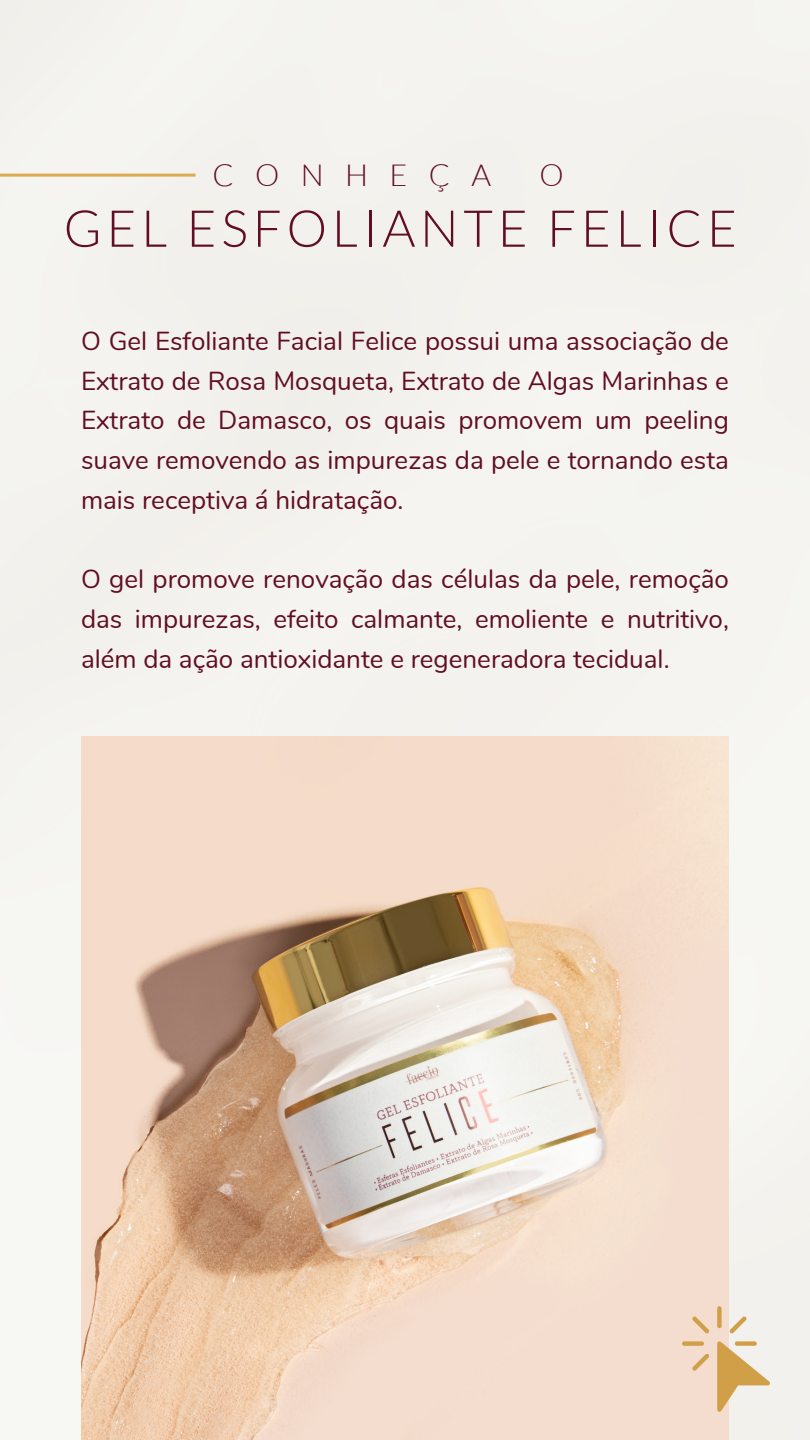
<style>
.page{position:relative;width:810px;height:1440px;background:#fff}
.page>*{position:absolute;margin:0;border:0;box-sizing:border-box;transform-origin:0 0}
.t1{font:300 51px "Lato";letter-spacing:.09em;color:#610e22}
.t2{font:300 30.4px "Lato";letter-spacing:.7em;color:#610e22}
.t3{font:26px/39.8px "Nunito";color:#610e22;text-align:justify}
</style>
<div class="page">
<img style="left:81px;top:736px;width:648px;height:704px">
<hr style="left:0;top:174px;width:196px;height:3px;background:#dbaa51">
<svg style="left:717px;top:1341px;width:53px;height:71px"></svg>
<div style="left:717px;top:1306px;width:5px;height:22px;background:#d29f49;border-radius:2px"></div>
<div style="left:682px;top:1341px;width:22px;height:5px;background:#d29f49;border-radius:2px"></div>
<div style="left:735px;top:1341px;width:22px;height:5px;background:#d29f49;border-radius:2px"></div>
<svg style="left:692px;top:1316px;width:17px;height:17px"></svg>
<svg style="left:692px;top:1354px;width:17px;height:17px"></svg>
<svg style="left:729px;top:1316px;width:18px;height:17px"></svg>
<p class="t2" style="left:212px;top:156px;width:280px">CONHEÇA</p>
<p class="t2" style="left:540px;top:156px;width:26px">O</p>
<h1 class="t1" style="left:64px;top:196px;width:675px">GEL ESFOLIANTE FELICE</h1>
<p class="t3" style="left:81px;top:322px;width:649px">O Gel Esfoliante Facial Felice possui uma associação de Extrato de Rosa Mosqueta, Extrato de Algas Marinhas e Extrato de Damasco, os quais promovem um peeling suave removendo as impurezas da pele e tornando esta mais receptiva á hidratação.</p>
<p class="t3" style="left:81px;top:560px;width:650px">O gel promove renovação das células da pele, remoção das impurezas, efeito calmante, emoliente e nutritivo, além da ação antioxidante e regeneradora tecidual.</p>
</div>
